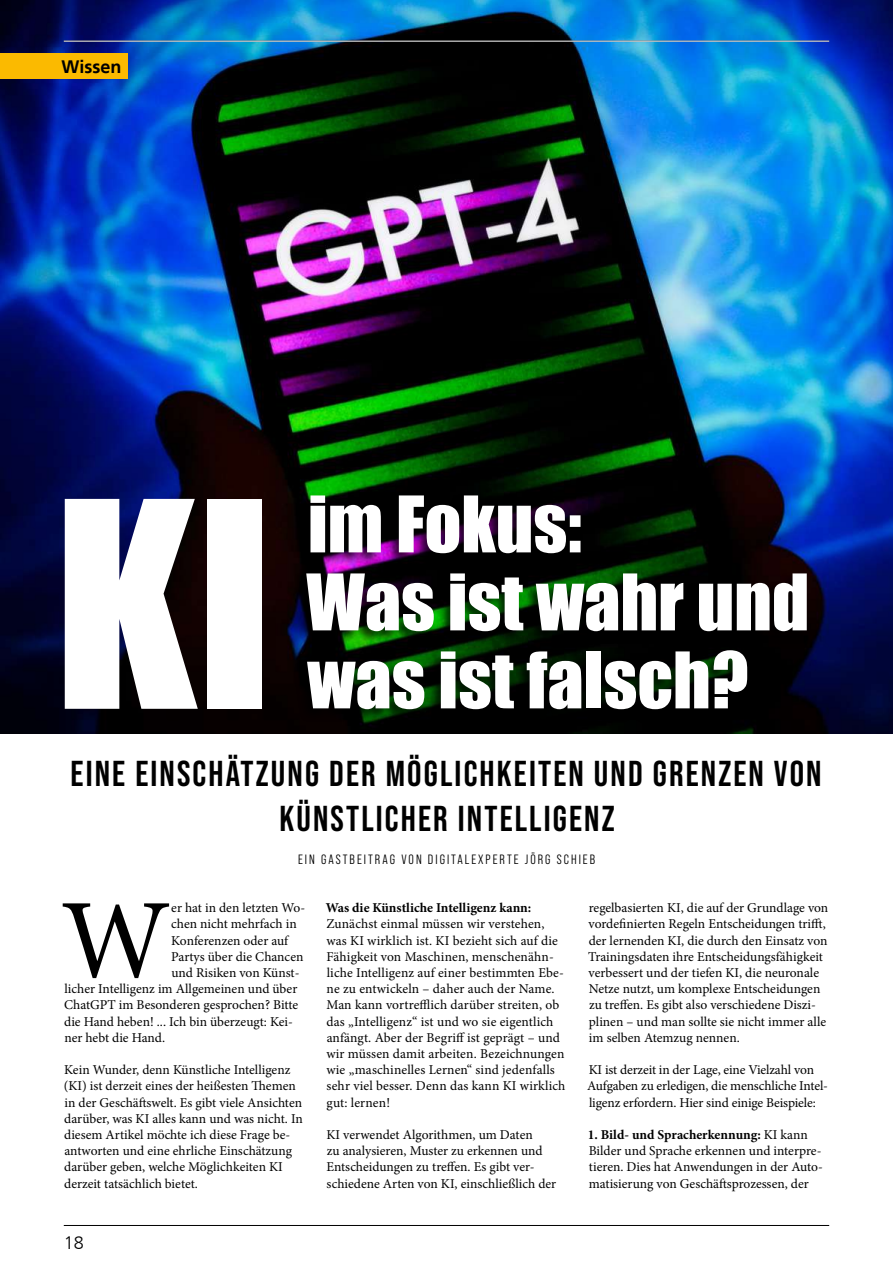
<style>
.page{position:relative;width:893px;height:1263px;background:#fff}
.page>*{position:absolute;margin:0;border:0;box-sizing:border-box;transform-origin:0 0}
.t1{font:265.5px "Impact";color:#fff}
.t2{font:113.25px "Minion Pro";color:#000}
.t3{font:72px/78px "Impact";color:#fff}
.t4{font:700 36px/45px "Bebas Neue Pro";letter-spacing:.06em;color:#000;text-align:center}
.t5{font:700 18px "Frutiger LT";color:#000}
.t6{font:300 18px "Frutiger LT";color:#000}
.t7{font:13.5px/16.2px "Minion Pro";color:#000}
.t8{font:13.5px "Bebas Neue Pro Middle";letter-spacing:.15em;color:#000}
.t9{font:700 13.5px "Minion Pro";color:#000}
.s1{font-weight:700}
</style>
<div class="page">
<img style="left:0;top:0;width:893px;height:734px">
<hr style="left:64px;top:1225px;width:765px;height:1px;background:#000">
<div style="left:0;top:53px;width:128px;height:26px;background:#fbba00"></div>
<hr style="left:64px;top:41px;width:765px;height:1px;background:#fff">
<div style="left:293px;top:494px;width:516px;height:230px;background:#000;opacity:.75"></div>
<h3 class="t5" style="left:62px;top:56px;width:61px">Wissen</h3>
<h1 class="t1" style="left:54px;top:399px;width:221px">KI</h1>
<h3 class="t3" style="left:306px;top:483px;width:505px">im Fokus:<br>Was ist wahr und was ist falsch?</h3>
<h3 class="t4" style="left:71px;top:751px;width:752px">EINE EINSCHÄTZUNG DER MÖGLICHKEITEN UND GRENZEN VON<br>KÜNSTLICHER INTELLIGENZ</h3>
<p class="t8" style="left:298px;top:851px;width:299px">EIN GASTBEITRAG VON DIGITALEXPERTE JÖRG SCHIEB</p>
<h2 class="t2" style="left:61px;top:865px;width:111px">W</h2>
<p class="t7" style="left:171px;top:900px;width:135px">er hat in den letzten Wo-</p>
<p class="t7" style="left:171px;top:916px;width:127px">chen nicht mehrfach in</p>
<p class="t7" style="left:171px;top:932px;width:119px">Konferenzen oder auf</p>
<p class="t7" style="left:171px;top:948px;width:134px">Partys über die Chancen</p>
<p class="t7" style="left:171px;top:965px;width:130px">und Risiken von Künst-</p>
<p class="t7" style="left:65px;top:981px;width:234px">licher Intelligenz im Allgemeinen und über</p>
<p class="t7" style="left:64px;top:997px;width:236px">ChatGPT im Besonderen gesprochen? Bitte</p>
<p class="t7" style="left:64px;top:1013px;width:230px">die Hand heben! ... Ich bin überzeugt: Kei-</p>
<p class="t7" style="left:64px;top:1029px;width:102px">ner hebt die Hand.</p>
<p class="t7" style="left:64px;top:1062px;width:241px">Kein Wunder, denn Künstliche Intelligenz (KI) ist derzeit eines der heißesten Themen in der Geschäftswelt. Es gibt viele Ansichten darüber, was KI alles kann und was nicht. In diesem Artikel möchte ich diese Frage be&shy;antworten und eine ehrliche Einschätzung darüber geben, welche Möglichkeiten KI derzeit tatsächlich bietet.</p>
<h3 class="t6" style="left:64px;top:1233px;width:22px">18</h3>
<p class="t9" style="left:326px;top:898px;width:207px">Was die Künstliche Intelligenz kann:</p>
<p class="t7" style="left:326px;top:916px;width:241px">Zunächst einmal müssen wir verstehen, was KI wirklich ist. KI bezieht sich auf die Fähigkeit von Maschinen, menschenähn&shy;liche Intelligenz auf einer bestimmten Ebe&shy;ne zu entwickeln – daher auch der Name.<br>Man kann vortrefflich darüber streiten, ob das „Intelligenz“ ist und wo sie eigentlich anfängt. Aber der Begriff ist geprägt – und wir müssen damit arbeiten. Bezeichnungen wie „maschinelles Lernen“ sind jedenfalls sehr viel besser. Denn das kann KI wirklich gut: lernen!</p>
<p class="t7" style="left:326px;top:1127px;width:231px">KI verwendet Algorithmen, um Daten<br>zu analysieren, Muster zu erkennen und Entscheidungen zu treffen. Es gibt ver&shy;schiedene Arten von KI, einschließlich der</p>
<p class="t7" style="left:588px;top:900px;width:242px">regelbasierten KI, die auf der Grundlage von vordefinierten Regeln Entscheidungen trifft, der lernenden KI, die durch den Einsatz von Trainingsdaten ihre Entscheidungsfähigkeit verbessert und der tiefen KI, die neuronale Netze nutzt, um komplexe Entscheidungen zu treffen. Es gibt also verschiedene Diszi&shy;plinen – und man sollte sie nicht immer alle im selben Atemzug nennen.</p>
<p class="t7" style="left:587px;top:1062px;width:242px">KI ist derzeit in der Lage, eine Vielzahl von<br>Aufgaben zu erledigen, die menschliche Intel&shy;ligenz erfordern. Hier sind einige Beispiele:</p>
<p class="t7" style="left:588px;top:1127px;width:237px"><span class="s1">1. Bild- und Spracherkennung:</span> KI kann Bilder und Sprache erkennen und interpre&shy;tieren. Dies hat Anwendungen in der Auto&shy;matisierung von Geschäftsprozessen, der</p>
</div>
